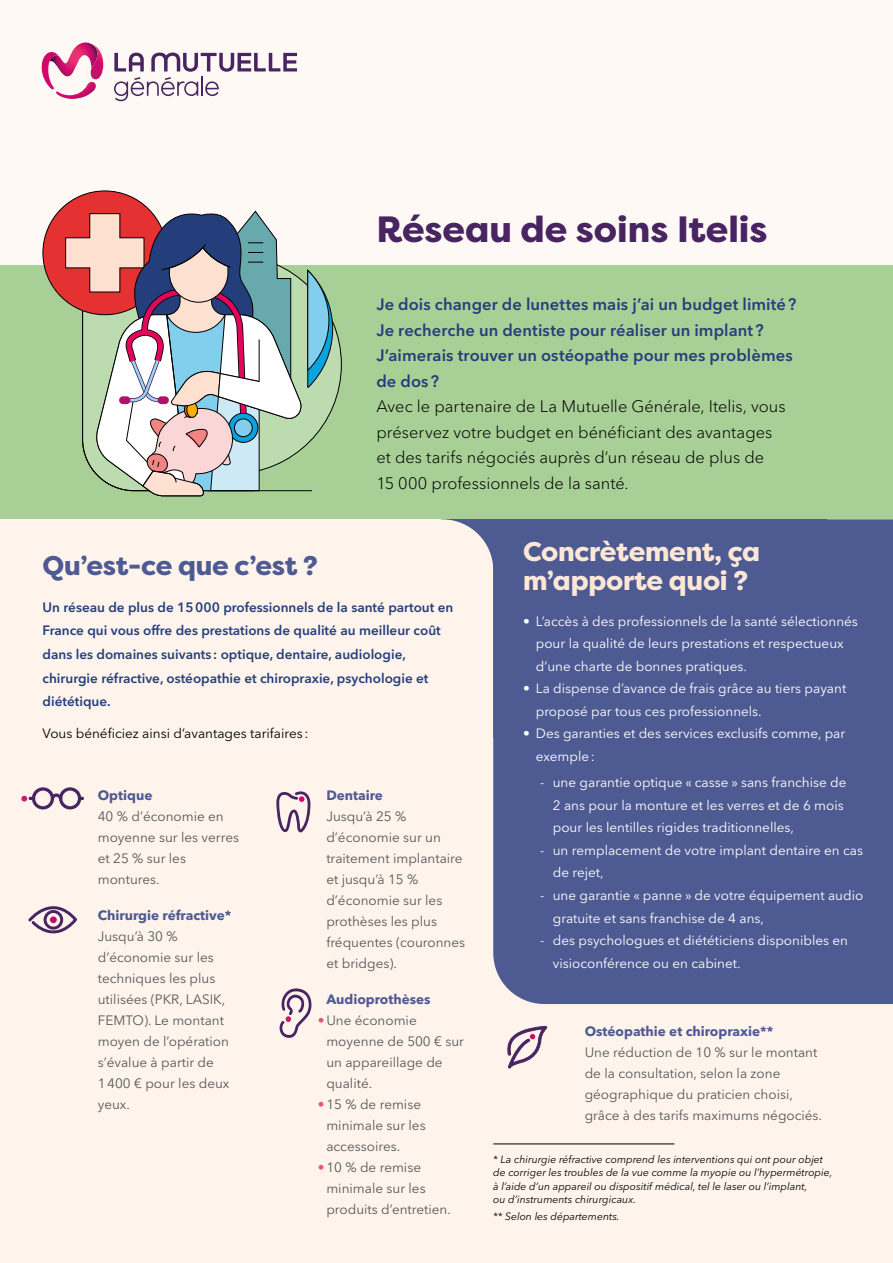
<style>
.page{position:relative;width:893px;height:1263px;background:#fff}
.page>*{position:absolute;margin:0;border:0;box-sizing:border-box;transform-origin:0 0}
.Titre{font:800 36.6px "Filson Pro";color:#482462}
.Titre_H1{font:800 27px/29.7px "Filson Pro";letter-spacing:-.01em;color:#fde8d8}
.Titre_H1-2{font:800 27px "Filson Pro";letter-spacing:-.01em;color:#4e5a92}
.Intro_Light{font:300 16.5px/25.5px "Avenir Next LT Pro";color:#000}
.Intro_Bold{font:600 16.5px/25.5px "Avenir Next LT Pro";letter-spacing:.005em;color:#253e7c}
.t1{font:13.5px/21px "Avenir Next LT Pro";color:#575756}
.t2{font:13.5px/22.5px "Avenir Next LT Pro";color:#fff}
.Intro_Demi{font:600 13.5px/23.7px "Avenir Next LT Pro";color:#253e7c}
.Texte_regular{font:13.5px "Avenir Next LT Pro";color:#000}
.t3{font:700 13.5px "Avenir Next LT Pro";color:#4e5a92}
.Renvoie{font:italic 10.5px/13.5px "Avenir Next LT Pro";color:#000}
.s1{font-weight:700;color:#4e5a92}
.s2{font-weight:700;color:#e95477}
</style>
<div class="page">
<div style="left:0;top:0;width:893px;height:507px;background:#fff9f6"></div>
<div style="left:0;top:519px;width:893px;height:744px;background:#fef4ec"></div>
<svg style="left:441px;top:519px;width:52px;height:46px"></svg>
<div style="left:0;top:266px;width:893px;height:253px;background:#a8d096"></div>
<div style="left:493px;top:519px;width:400px;height:485px;background:#4e5a92"></div>
<div style="left:43px;top:191px;width:124px;height:124px;background:#e63132;border-radius:50%"></div>
<svg style="left:65px;top:208px;width:268px;height:289px"></svg>
<hr style="left:493px;top:1144px;width:181px;height:1px;background:#000">
<svg style="left:279px;top:988px;width:33px;height:50px"></svg>
<svg style="left:276px;top:791px;width:34px;height:41px"></svg>
<svg style="left:507px;top:1026px;width:40px;height:42px"></svg>
<svg style="left:28px;top:906px;width:49px;height:28px"></svg>
<svg style="left:21px;top:787px;width:63px;height:22px"></svg>
<svg style="left:114px;top:53px;width:183px;height:48px"></svg>
<svg style="left:42px;top:42px;width:61px;height:57px"></svg>
<p class="Titre" style="left:376px;top:206px;width:393px">Réseau de soins Itelis</p>
<p class="Intro_Bold" style="left:376px;top:292px;width:422px">Je dois changer de lunettes mais j’ai un budget limité?<br>Je recherche un dentiste pour réaliser un implant?<br>J’aimerais trouver un ostéopathe pour mes problèmes de dos?</p>
<p class="Intro_Light" style="left:376px;top:394px;width:411px">Avec le partenaire de La Mutuelle Générale, Itelis, vous préservez votre budget en bénéficiant des avantages et des tarifs négociés auprès d’un réseau de plus de 15 000 professionnels de la santé.</p>
<h1 class="Titre_H1" style="left:523px;top:537px;width:239px">Concrètement, ça m’apporte quoi ?</h1>
<p class="t2" style="left:536px;top:610px;width:324px;text-indent:-13px">• L’accès à des professionnels de la santé sélectionnés pour la qualité de leurs prestations et respectueux d’une charte de bonnes pratiques.</p>
<p class="t2" style="left:536px;top:677px;width:312px;text-indent:-13px">• La dispense d’avance de frais grâce au tiers payant proposé par tous ces professionnels.</p>
<p class="t2" style="left:536px;top:722px;width:311px;text-indent:-13px">• Des garanties et des services exclusifs comme, par exemple:</p>
<p class="t2" style="left:553px;top:771px;width:295px;text-indent:-13px">- une garantie optique « casse » sans franchise de<br>2 ans pour la monture et les verres et de 6 mois pour les lentilles rigides traditionnelles,</p>
<p class="t2" style="left:553px;top:839px;width:312px;text-indent:-13px">- un remplacement de votre implant dentaire en cas de rejet,</p>
<p class="t2" style="left:553px;top:884px;width:312px;text-indent:-13px">- une garantie « panne » de votre équipement audio gratuite et sans franchise de 4 ans,</p>
<p class="t2" style="left:553px;top:929px;width:297px;text-indent:-13px">- des psychologues et diététiciens disponibles en visioconférence ou en cabinet.</p>
<h1 class="Titre_H1-2" style="left:43px;top:549px;width:277px">Qu’est-ce que c’est ?</h1>
<p class="Intro_Demi" style="left:43px;top:595px;width:412px">Un réseau de plus de 15000 professionnels de la santé partout en France qui vous offre des prestations de qualité au meilleur coût dans les domaines suivants : optique, dentaire, audiologie, chirurgie réfractive, ostéopathie et chiropraxie, psychologie et diététique.</p>
<p class="Texte_regular" style="left:43px;top:725px;width:268px">Vous bénéficiez ainsi d’avantages tarifaires :</p>
<p class="t1" style="left:98px;top:785px;width:143px"><span class="s1">Optique<br></span>40 % d’économie en moyenne sur les verres et 25 % sur les montures.</p>
<p class="t1" style="left:98px;top:905px;width:135px"><span class="s1">Chirurgie réfractive*<br></span>Jusqu’à 30 % d’économie sur les techniques les plus utilisées (PKR, LASIK,<br>FEMTO). Le montant moyen de l’opération s’évalue à partir de<br>1400 € pour les deux yeux.</p>
<p class="t1" style="left:326px;top:785px;width:140px"><span class="s1">Dentaire<br></span>Jusqu’à 25 % d’économie sur un traitement implantaire et jusqu’à 15 % d’économie sur les prothèses les plus fréquentes (couronnes et bridges).</p>
<p class="t3" style="left:326px;top:991px;width:106px">Audioprothèses</p>
<p class="t1" style="left:326px;top:1010px;width:139px;text-indent:-9px"><span class="s2">•</span>Une économie moyenne de 500 € sur un appareillage de qualité.</p>
<p class="t1" style="left:326px;top:1094px;width:101px;text-indent:-9px"><span class="s2">•</span>15 % de remise minimale sur les accessoires.</p>
<p class="t1" style="left:326px;top:1157px;width:126px;text-indent:-9px"><span class="s2">•</span>10 % de remise minimale sur les produits d’entretien.</p>
<p class="Renvoie" style="left:493px;top:1152px;width:341px">* La chirurgie réfractive comprend les interventions qui ont pour objet de corriger les troubles de la vue comme la myopie ou l’hypermétropie, à l’aide d’un appareil ou dispositif médical, tel le laser ou l’implant,<br>ou d’instruments chirurgicaux.</p>
<p class="t1" style="left:585px;top:1021px;width:239px"><span class="s1">Ostéopathie et chiropraxie**<br></span>Une réduction de 10 % sur le montant de la consultation, selon la zone géographique du praticien choisi, grâce à des tarifs maximums négociés.</p>
<p class="Renvoie" style="left:493px;top:1210px;width:128px">** Selon les départements.</p>
</div>
